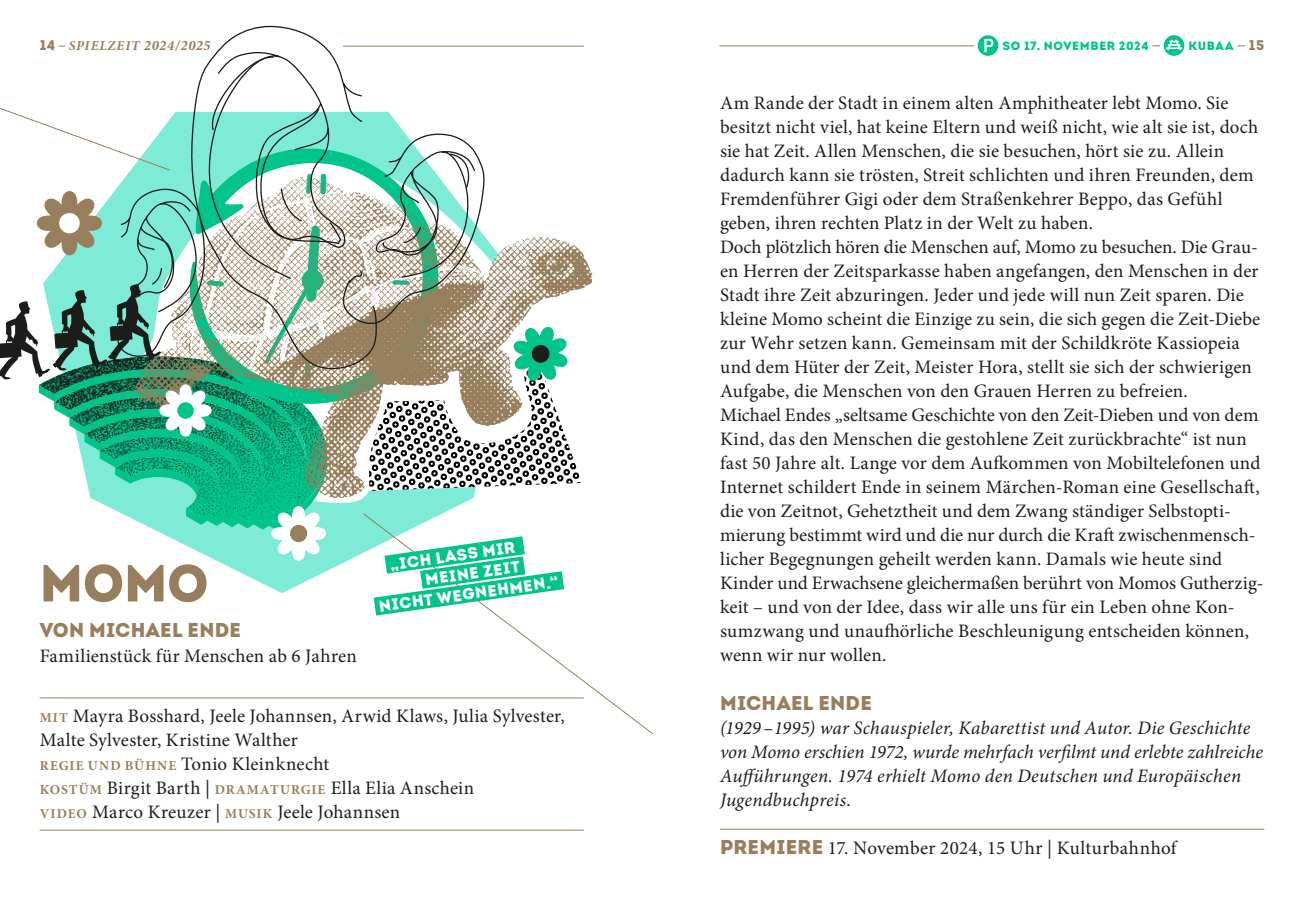
<style>
.page{position:relative;width:1304px;height:908px;background:#fff}
.page>*{position:absolute;margin:0;border:0;box-sizing:border-box;transform-origin:0 0}
.t1{font:900 52px "Intro";color:#977e5c}
.t2{font:900 20px "Intro";letter-spacing:.015em;color:#977e5c}
.t3{font:19px/24px "Minion Pro";letter-spacing:.01em;color:#1c1c1a}
.t4{font:italic 19px/24px "Minion Pro";letter-spacing:.01em;color:#1c1c1a}
.t5{font:900 16px "Intro";color:#fff}
.t6{font:italic 700 13.6px "Minion Pro";letter-spacing:.06em;color:#977e5c}
.t7{font:900 12px "Intro";letter-spacing:.055em;color:#00c489}
.s1{font-family:"Intro";font-weight:900;font-style:normal;font-size:14px}
.s2{font-size:14.4px}
.s3{font-size:14px;color:#977e5c}
.s4{font-weight:700;font-size:13.6px;color:#977e5c}
.s5{font-family:"Intro";font-weight:900;font-size:20px;color:#977e5c}
</style>
<div class="page">
<hr style="left:719px;top:45px;width:255px;height:1px;background:#977e5c">
<div style="left:978px;top:35px;width:20px;height:21px;background:#00c489;border-radius:50%"></div>
<svg style="left:983px;top:37px;width:12px;height:17px"></svg>
<div style="left:1164px;top:35px;width:20px;height:21px;background:#00c489;border-radius:50%"></div>
<svg style="left:1166px;top:38px;width:17px;height:14px"></svg>
<hr style="left:215px;top:46px;width:369px;height:1px;background:#977e5c">
<hr style="left:40px;top:697px;width:544px;height:1px;background:#977e5c">
<hr style="left:40px;top:829px;width:544px;height:1px;background:#977e5c">
<svg style="left:155px;top:508px;width:298px;height:85px;fill:#7eebd6"></svg>
<svg style="left:141px;top:523px;width:186px;height:7px"></svg>
<img style="left:89px;top:494px;width:245px;height:29px">
<img style="left:126px;top:253px;width:467px;height:252px">
<svg style="left:271px;top:506px;width:55px;height:54px"></svg>
<div style="left:290px;top:524px;width:17px;height:18px;background:#977e5c;border-radius:50%"></div>
<svg style="left:362px;top:512px;width:291px;height:222px"></svg>
<hr style="left:720px;top:828px;width:544px;height:1px;background:#977e5c">
<svg style="left:215px;top:25px;width:161px;height:29px"></svg>
<svg style="left:0;top:54px;width:582px;height:440px"></svg>
<svg style="left:355px;top:524px;width:228px;height:102px"></svg>
<p class="t6" style="left:40px;top:36px;width:173px"><span class="s1">14</span> SPIELZEIT <span class="s2">2024/2025</span></p>
<p class="t7" style="left:1002px;top:38px;width:148px">SO 17. NOVEMBER 2024</p>
<p class="t7" style="left:1188px;top:38px;width:77px">KUBAA <span class="s3">15</span></p>
<h1 class="t1" style="left:40px;top:548px;width:170px">MOMO</h1>
<p class="t2" style="left:40px;top:617px;width:203px">VON MICHAEL ENDE</p>
<p class="t3" style="left:40px;top:643px;width:319px">Familienstück für Menschen ab 6 Jahren</p>
<p class="t5" style="left:388px;top:553px;width:128px;rotate:-8deg">„ICH LASS MIR</p>
<p class="t5" style="left:424px;top:569px;width:97px;rotate:-8deg">MEINE ZEIT</p>
<p class="t5" style="left:378px;top:595px;width:183px;rotate:-8deg">NICHT WEGNEHMEN.“</p>
<p class="t3" style="left:40px;top:703px;width:527px"><span class="s4">MIT</span> Mayra Bosshard, Jeele Johannsen, Arwid Klaws, Julia Sylvester, Malte Sylvester, Kristine Walther<br><span class="s4">REGIE UND BÜHNE</span> Tonio Kleinknecht<br><span class="s4">KOSTÜM</span> Birgit Barth | <span class="s4">DRAMATURGIE</span> Ella Elia Anschein<br><span class="s4">VIDEO</span> Marco Kreuzer | <span class="s4">MUSIK</span> Jeele Johannsen</p>
<p class="t3" style="left:720px;top:91px;width:545px">Am Rande der Stadt in einem alten Amphitheater lebt Momo. Sie besitzt nicht viel, hat keine Eltern und weiß nicht, wie alt sie ist, doch sie hat Zeit. Allen Menschen, die sie besuchen, hört sie zu. Allein dadurch kann sie trösten, Streit schlichten und ihren Freunden, dem Fremdenführer Gigi oder dem Straßenkehrer Beppo, das Gefühl geben, ihren rechten Platz in der Welt zu haben.<br>Doch plötzlich hören die Menschen auf, Momo zu besuchen. Die Grau&shy;en Herren der Zeitsparkasse haben angefangen, den Menschen in der Stadt ihre Zeit abzuringen. Jeder und jede will nun Zeit sparen. Die kleine Momo scheint die Einzige zu sein, die sich gegen die Zeit-Diebe zur Wehr setzen kann. Gemeinsam mit der Schildkröte Kassiopeia und dem Hüter der Zeit, Meister Hora, stellt sie sich der schwierigen Aufgabe, die Menschen von den Grauen Herren zu befreien.<br>Michael Endes „seltsame Geschichte von den Zeit-Dieben und von dem Kind, das den Menschen die gestohlene Zeit zurückbrachte“ ist nun fast 50 Jahre alt. Lange vor dem Aufkommen von Mobiltelefonen und Internet schildert Ende in seinem Märchen-Roman eine Gesellschaft, die von Zeitnot, Gehetztheit und dem Zwang ständiger Selbstopti&shy;mierung bestimmt wird und die nur durch die Kraft zwischenmensch&shy;licher Begegnungen geheilt werden kann. Damals wie heute sind Kinder und Erwachsene gleichermaßen berührt von Momos Gutherzig&shy;keit – und von der Idee, dass wir alle uns für ein Leben ohne Kon&shy;sumzwang und unaufhörliche Beschleunigung entscheiden können, wenn wir nur wollen.</p>
<p class="t2" style="left:720px;top:689px;width:153px">MICHAEL ENDE</p>
<p class="t4" style="left:720px;top:715px;width:544px">(1929 –1995) war Schauspieler, Kabarettist und Autor. Die Geschichte von Momo erschien 1972, wurde mehrfach verfilmt und erlebte zahlreiche Aufführungen. 1974 erhielt Momo den Deutschen und Europäischen Jugendbuchpreis.</p>
<p class="t3" style="left:720px;top:835px;width:458px"><span class="s5">PREMIERE</span> 17. November 2024, 15 Uhr | Kulturbahnhof</p>
</div>
